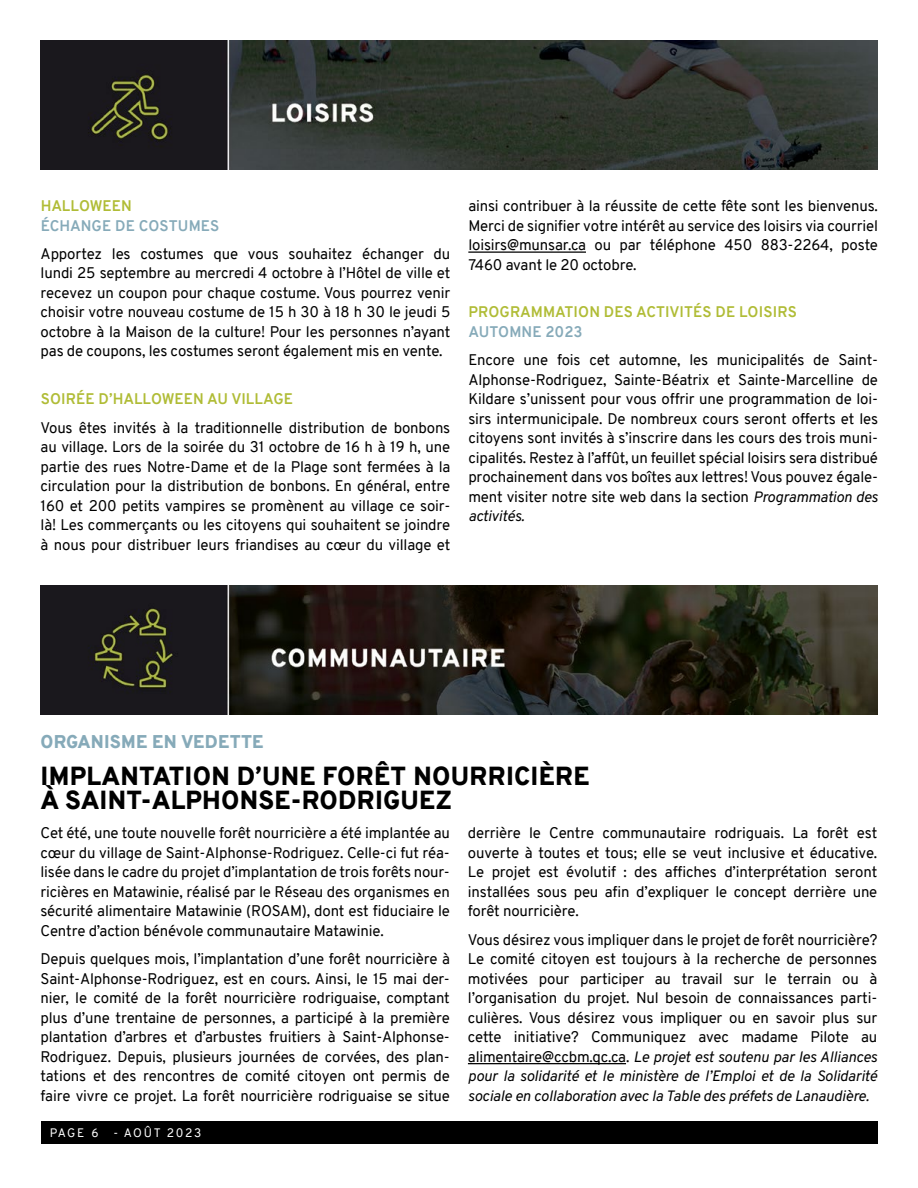
<style>
.page{position:relative;width:918px;height:1188px;background:#fff}
.page>*{position:absolute;margin:0;border:0;box-sizing:border-box;transform-origin:0 0}
.t1{font:900 25.5px/24px "Overpass";letter-spacing:.01em;color:#000}
.t2{font:900 18px "Overpass";letter-spacing:.01em;color:#86aab9}
.t3{font:15px/19.5px "Overpass";letter-spacing:-.01em;color:#000;text-align:justify}
.t4{font:700 15px "Overpass";letter-spacing:.01em;color:#b0bc36}
.t5{font:700 15px "Overpass";letter-spacing:.01em;color:#86aab9}
.t6{font:12px "Overpass";letter-spacing:.14em;color:#fff}
.s1{font-style:italic}
</style>
<div class="page">
<div style="left:41px;top:1121px;width:837px;height:23px;background:#000"></div>
<img style="left:40px;top:586px;width:837px;height:128px">
<img style="left:40px;top:40px;width:838px;height:129px">
<hr style="left:468px;top:251px;width:118px;height:2px;background:#000">
<hr style="left:468px;top:1063px;width:158px;height:1px;background:#000">
<p class="t4" style="left:41px;top:195px;width:93px">HALLOWEEN</p>
<p class="t5" style="left:41px;top:215px;width:180px">ÉCHANGE DE COSTUMES</p>
<p class="t3" style="left:41px;top:244px;width:411px">Apportez les costumes que vous souhaitez échanger du lundi 25 septembre au mercredi 4 octobre à l’Hôtel de ville et recevez un coupon pour chaque costume. Vous pourrez venir choisir votre nouveau costume de 15 h 30 à 18 h 30 le jeudi 5 octobre à la Maison de la culture! Pour les personnes n’ayant pas de coupons, les costumes seront également mis en vente.</p>
<p class="t4" style="left:41px;top:388px;width:254px">SOIRÉE D’HALLOWEEN AU VILLAGE</p>
<p class="t3" style="left:41px;top:418px;width:411px">Vous êtes invités à la traditionnelle distribution de bonbons au village. Lors de la soirée du 31 octobre de 16 h à 19 h, une partie des rues Notre-Dame et de la Plage sont fermées à la circulation pour la distribution de bonbons. En général, entre 160 et 200 petits vampires se promènent au village ce soir&shy;là! Les commerçants ou les citoyens qui souhaitent se joindre à nous pour distribuer leurs friandises au cœur du village et</p>
<p class="t3" style="left:468px;top:196px;width:411px">ainsi contribuer à la réussite de cette fête sont les bienvenus.<br>Merci de signifier votre intérêt au service des loisirs via courriel loisirs@munsar.ca ou par téléphone 450 883-2264, poste 7460 avant le 20 octobre.</p>
<p class="t4" style="left:468px;top:302px;width:330px">PROGRAMMATION DES ACTIVITÉS DE LOISIRS</p>
<p class="t5" style="left:468px;top:321px;width:116px">AUTOMNE 2023</p>
<p class="t3" style="left:468px;top:351px;width:411px">Encore une fois cet automne, les municipalités de Saint-Alphonse-Rodriguez, Sainte-Béatrix et Sainte-Marcelline de Kildare s’unissent pour vous offrir une programmation de loi&shy;sirs intermunicipale. De nombreux cours seront offerts et les citoyens sont invités à s’inscrire dans les cours des trois muni&shy;cipalités. Restez à l’affût, un feuillet spécial loisirs sera distribué prochainement dans vos boîtes aux lettres! Vous pouvez égale&shy;ment visiter notre site web dans la section <span class="s1">Programmation des activités.</span></p>
<p class="t2" style="left:41px;top:729px;width:225px">ORGANISME EN VEDETTE</p>
<h1 class="t1" style="left:41px;top:764px;width:551px">IMPLANTATION D’UNE FORÊT NOURRICIÈRE<br>À SAINT-ALPHONSE-RODRIGUEZ</h1>
<p class="t3" style="left:40px;top:823px;width:411px">Cet été, une toute nouvelle forêt nourricière a été implantée au cœur du village de Saint-Alphonse-Rodriguez. Celle-ci fut réa&shy;lisée dans le cadre du projet d’implantation de trois forêts nour&shy;ricières en Matawinie, réalisé par le Réseau des organismes en sécurité alimentaire Matawinie (ROSAM), dont est fiduciaire le Centre d’action bénévole communautaire Matawinie.</p>
<p class="t3" style="left:40px;top:949px;width:411px">Depuis quelques mois, l’implantation d’une forêt nourricière à Saint-Alphonse-Rodriguez, est en cours. Ainsi, le 15 mai der&shy;nier, le comité de la forêt nourricière rodriguaise, comptant plus d’une trentaine de personnes, a participé à la première plantation d’arbres et d’arbustes fruitiers à Saint-Alphonse-Rodriguez. Depuis, plusieurs journées de corvées, des plan&shy;tations et des rencontres de comité citoyen ont permis de faire vivre ce projet. La forêt nourricière rodriguaise se situe</p>
<p class="t6" style="left:50px;top:1124px;width:153px">PAGE 6 - AOÛT 2023</p>
<p class="t3" style="left:468px;top:823px;width:411px">derrière le Centre communautaire rodriguais. La forêt est ouverte à toutes et tous; elle se veut inclusive et éducative.<br>Le projet est évolutif : des affiches d’interprétation seront installées sous peu afin d’expliquer le concept derrière une forêt nourricière.</p>
<p class="t3" style="left:468px;top:930px;width:411px">Vous désirez vous impliquer dans le projet de forêt nourricière?<br>Le comité citoyen est toujours à la recherche de personnes motivées pour participer au travail sur le terrain ou à l’organisation du projet. Nul besoin de connaissances parti&shy;culières. Vous désirez vous impliquer ou en savoir plus sur cette initiative? Communiquez avec madame Pilote au alimentaire@ccbm.qc.ca. <span class="s1">Le projet est soutenu par les Alliances pour la solidarité et le ministère de l’Emploi et de la Solidarité sociale en collaboration avec la Table des préfets de Lanaudière.</span></p>
</div>
